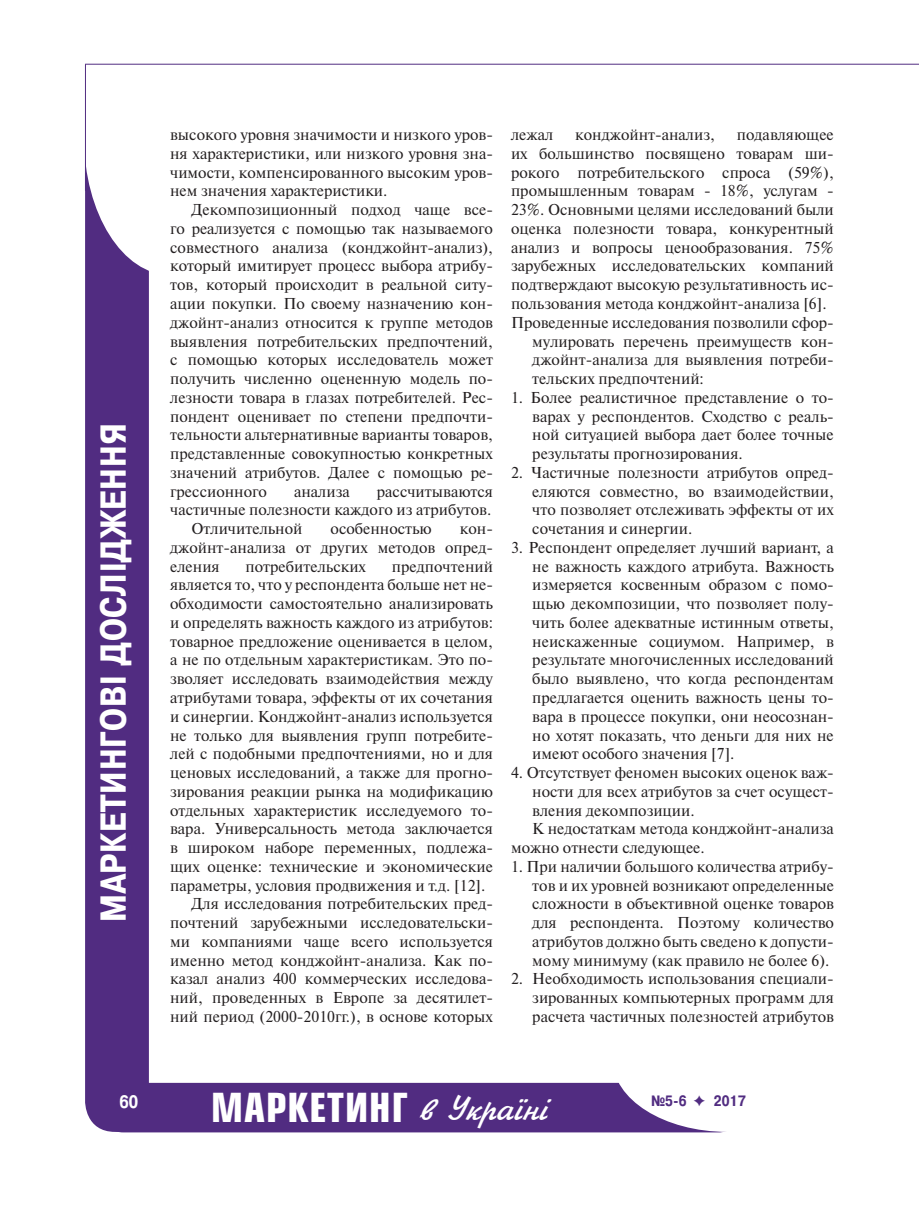
<style>
.page{position:relative;width:919px;height:1217px;background:#fff}
.page>*{position:absolute;margin:0;border:0;box-sizing:border-box;transform-origin:0 0}
.t1{font:700 39px "Europe Cond";letter-spacing:.025em;color:#fff}
.t2{font:700 36px "Pragmatica Cond C";letter-spacing:.025em;color:#fff}
.t3{font:700 18px "Pragmatica Cond C";color:#fff}
.t4{font:15.75px/18.8px "Newton C";color:#231f20;text-align:justify}
.t5{font:700 15px "Pragmatica Cond C";color:#512c81}
.s1{font-family:"Jikharev";font-weight:400;font-size:36px}
.s2{font-family:"Dixieland";font-weight:400}
</style>
<div class="page">
<div style="left:85px;top:111px;width:64px;height:1020px;background:#512c81;border-radius:30px"></div>
<div style="left:84px;top:0;width:173px;height:275px;background:#fff;border-radius:50%"></div>
<div style="left:101px;top:1082px;width:640px;height:50px;background:#512c81;border-radius:22px"></div>
<div style="left:612px;top:986px;width:230px;height:145px;background:#fff;border-radius:50%"></div>
<hr style="left:85px;top:64px;width:833px;height:1px;background:#512c81">
<hr style="left:85px;top:64px;width:1px;height:127px;background:#512c81">
<h2 class="t2" style="left:93px;top:921px;width:500px;rotate:-90deg">МАРКЕТИНГОВІ ДОСЛІДЖЕННЯ</h2>
<p class="t4" style="left:170px;top:125px;width:324px">высокого уровня значимости и низкого уров&shy;ня характеристики, или низкого уровня зна&shy;чимости, компенсированного высоким уров&shy;нем значения характеристики.</p>
<p class="t4" style="left:170px;top:200px;width:324px;text-indent:21px">Декомпозиционный подход чаще все&shy;го реализуется с помощью так называемого совместного анализа (конджойнт-анализ), который имитирует процесс выбора атрибу&shy;тов, который происходит в реальной ситу&shy;ации покупки. По своему назначению кон&shy;джойнт-анализ относится к группе методов выявления потребительских предпочтений, с помощью которых исследователь может получить численно оцененную модель по&shy;лезности товара в глазах потребителей. Рес&shy;пондент оценивает по степени предпочти&shy;тельности альтернативные варианты товаров, представленные совокупностью конкретных значений атрибутов. Далее с помощью ре&shy;грессионного</p>
<p class="t4" style="left:294px;top:482px;width:57px">анализа</p>
<p class="t4" style="left:377px;top:482px;width:118px">рассчитываются</p>
<p class="t4" style="left:170px;top:500px;width:323px">частичные полезности каждого из атрибутов.</p>
<p class="t4" style="left:191px;top:519px;width:112px">Отличительной</p>
<p class="t4" style="left:330px;top:519px;width:103px">особенностью</p>
<p class="t4" style="left:170px;top:519px;width:324px;text-indent:290px">кон&shy;джойнт-анализа от других методов опред&shy;еления</p>
<p class="t4" style="left:245px;top:557px;width:122px">потребительских</p>
<p class="t4" style="left:392px;top:557px;width:102px">предпочтений</p>
<p class="t4" style="left:170px;top:575px;width:324px">является то, что у респондента больше нет не-</p>
<p class="t4" style="left:170px;top:594px;width:324px">обходимости самостоятельно анализировать</p>
<p class="t4" style="left:170px;top:613px;width:324px">и определять важность каждого из атрибутов:</p>
<p class="t4" style="left:170px;top:632px;width:324px">товарное предложение оценивается в целом,</p>
<p class="t4" style="left:170px;top:650px;width:324px">а не по отдельным характеристикам. Это по-</p>
<p class="t4" style="left:170px;top:669px;width:324px">зволяет исследовать взаимодействия между</p>
<p class="t4" style="left:170px;top:688px;width:324px">атрибутами товара, эффекты от их сочетания</p>
<p class="t4" style="left:170px;top:707px;width:324px">и синергии. Конджойнт-анализ используется</p>
<p class="t4" style="left:170px;top:725px;width:324px">не только для выявления групп потребите-</p>
<p class="t4" style="left:170px;top:744px;width:324px">лей с подобными предпочтениями, но и для</p>
<p class="t4" style="left:170px;top:763px;width:324px">ценовых исследований, а также для прогно-</p>
<p class="t4" style="left:170px;top:782px;width:324px">зирования реакции рынка на модификацию</p>
<p class="t4" style="left:170px;top:800px;width:324px">отдельных характеристик исследуемого то-</p>
<p class="t4" style="left:170px;top:819px;width:324px">вара. Универсальность метода заключается</p>
<p class="t4" style="left:170px;top:838px;width:324px">в широком наборе переменных, подлежа-</p>
<p class="t4" style="left:170px;top:857px;width:324px">щих оценке: технические и экономические</p>
<p class="t4" style="left:170px;top:875px;width:317px">параметры, условия продвижения и т.д. [12].</p>
<p class="t4" style="left:191px;top:894px;width:303px">Для исследования потребительских пред-</p>
<p class="t4" style="left:170px;top:913px;width:324px">почтений зарубежными исследовательски-</p>
<p class="t4" style="left:170px;top:932px;width:324px">ми компаниями чаще всего используется</p>
<p class="t4" style="left:170px;top:950px;width:324px">именно метод конджойнт-анализа. Как по-</p>
<p class="t4" style="left:170px;top:969px;width:324px">казал анализ 400 коммерческих исследова-</p>
<p class="t4" style="left:170px;top:988px;width:324px">ний, проведенных в Европе за десятилет-</p>
<p class="t4" style="left:170px;top:1007px;width:324px">ний период (2000-2010гг.), в основе которых</p>
<p class="t4" style="left:511px;top:125px;width:44px">лежал</p>
<p class="t4" style="left:575px;top:125px;width:141px">конджойнт-анализ,</p>
<p class="t4" style="left:736px;top:125px;width:98px">подавляющее</p>
<p class="t4" style="left:511px;top:144px;width:324px">их большинство посвящено товарам ши-</p>
<p class="t4" style="left:511px;top:163px;width:324px">рокого потребительского спроса (59%),</p>
<p class="t4" style="left:511px;top:182px;width:324px">промышленным товарам - 18%, услугам -</p>
<p class="t4" style="left:511px;top:200px;width:324px">23%. Основными целями исследований были</p>
<p class="t4" style="left:511px;top:219px;width:324px">оценка полезности товара, конкурентный</p>
<p class="t4" style="left:511px;top:238px;width:324px">анализ и вопросы ценообразования. 75%</p>
<p class="t4" style="left:511px;top:257px;width:324px">зарубежных исследовательских компаний</p>
<p class="t4" style="left:511px;top:275px;width:324px">подтверждают высокую результативность ис-</p>
<p class="t4" style="left:511px;top:294px;width:317px">пользования метода конджойнт-анализа [6].</p>
<p class="t4" style="left:511px;top:313px;width:324px">Проведенные исследования позволили сфор-</p>
<p class="t4" style="left:532px;top:332px;width:303px">мулировать перечень преимуществ кон-</p>
<p class="t4" style="left:532px;top:350px;width:303px">джойнт-анализа для выявления потреби-</p>
<p class="t4" style="left:532px;top:369px;width:173px">тельских предпочтений:</p>
<p class="t4" style="left:532px;top:388px;width:303px;text-indent:-21px">1. Более реалистичное представление о то&shy;варах у респондентов. Сходство с реаль&shy;ной ситуацией выбора дает более точные результаты прогнозирования.</p>
<p class="t4" style="left:532px;top:463px;width:303px;text-indent:-21px">2. Частичные полезности атрибутов опред&shy;еляются совместно, во взаимодействии, что позволяет отслеживать эффекты от их сочетания и синергии.</p>
<p class="t4" style="left:532px;top:538px;width:303px;text-indent:-21px">3. Респондент определяет лучший вариант, а не важность каждого атрибута. Важность измеряется косвенным образом с помо&shy;щью декомпозиции, что позволяет полу&shy;чить более адекватные истинным ответы, неискаженные социумом. Например, в результате многочисленных исследований было выявлено, что когда респондентам предлагается оценить важность цены то&shy;вара в процессе покупки, они неосознан&shy;но хотят показать, что деньги для них не имеют особого значения [7].</p>
<p class="t4" style="left:511px;top:763px;width:324px">4. Отсутствует феномен высоких оценок важ-</p>
<p class="t4" style="left:532px;top:782px;width:303px">ности для всех атрибутов за счет осущест-</p>
<p class="t4" style="left:532px;top:800px;width:164px">вления декомпозиции.</p>
<p class="t4" style="left:532px;top:819px;width:303px">К недостаткам метода конджойнт-анализа</p>
<p class="t4" style="left:511px;top:838px;width:195px">можно отнести следующее.</p>
<p class="t4" style="left:532px;top:857px;width:303px;text-indent:-21px">1. При наличии большого количества атрибу&shy;тов и их уровней возникают определенные сложности в объективной оценке товаров для респондента. Поэтому количество атрибутов должно быть сведено к допусти&shy;мому минимуму (как правило не более 6).</p>
<p class="t4" style="left:532px;top:969px;width:303px;text-indent:-21px">2. Необходимость использования специали&shy;зированных компьютерных программ для расчета частичных полезностей атрибутов</p>
<h1 class="t1" style="left:211px;top:1081px;width:337px">МАРКЕТИНГ <span class="s1">в Україні</span></h1>
<p class="t3" style="left:119px;top:1090px;width:20px">60</p>
<p class="t5" style="left:651px;top:1091px;width:96px">№5-6 <span class="s2">F</span> 2017</p>
</div>
